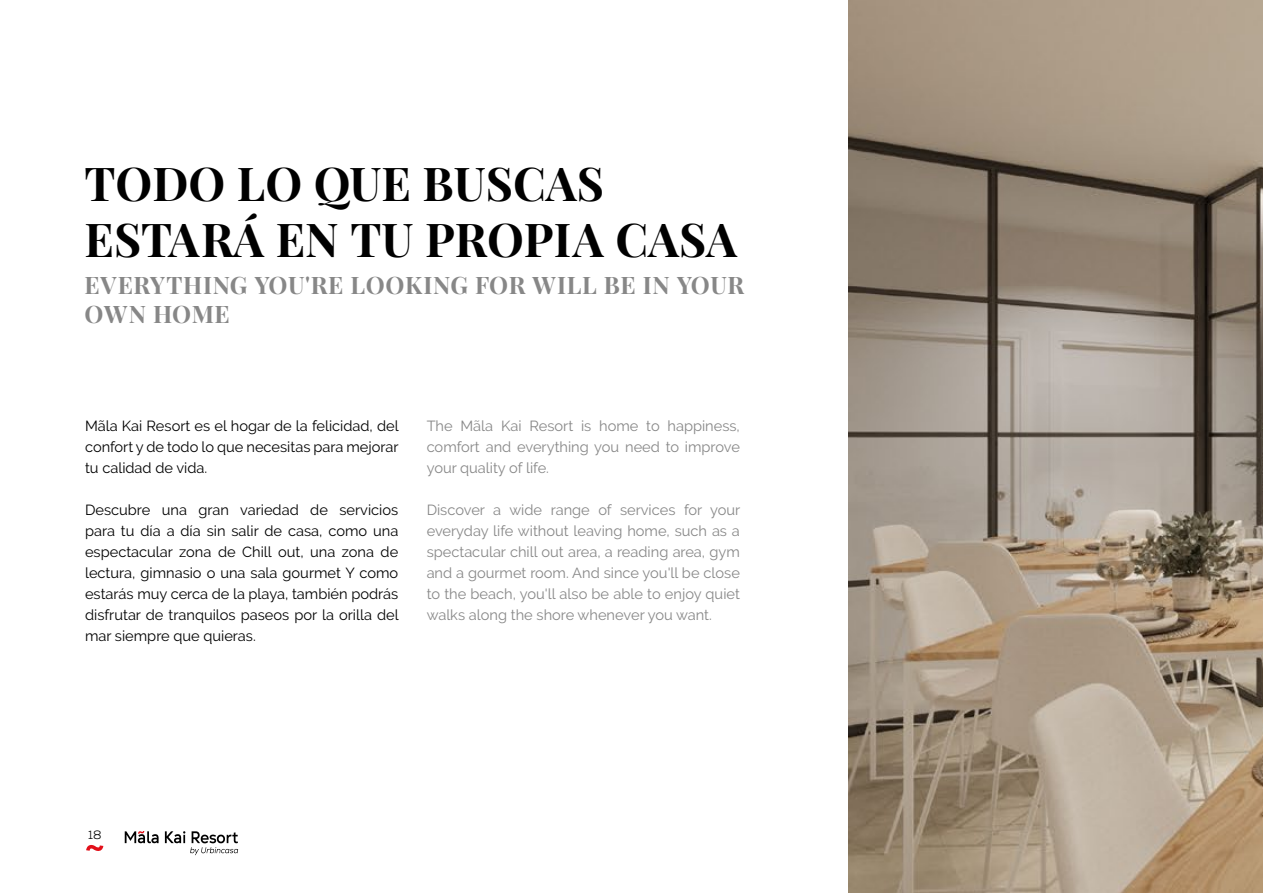
<style>
.page{position:relative;width:1263px;height:893px;background:#fff}
.page>*{position:absolute;margin:0;border:0;box-sizing:border-box;transform-origin:0 0}
.t1{font:46.5px/55.8px "Neothic";color:#000}
.t2{font:24px/28.8px "Neothic";letter-spacing:.025em;color:#878787}
.t3{font:14.7px/21px "Raleway";color:#000;text-align:justify}
.t4{font:14.7px/21px "Raleway";color:#878787;text-align:justify}
.t5{font:12px "Nexa";color:#000}
.s1{font-family:"Playfair Display";font-weight:700}
</style>
<div class="page">
<svg style="left:165px;top:831px;width:73px;height:24px"></svg>
<svg style="left:125px;top:831px;width:34px;height:12px"></svg>
<svg style="left:86px;top:845px;width:17px;height:6px"></svg>
<img style="left:848px;top:0;width:415px;height:893px">
<h1 class="t1" style="left:85px;top:156px;width:654px">TODO LO QUE BUSCAS<br>ESTAR<span class="s1">Á</span> EN TU PROPIA CASA</h1>
<h2 class="t2" style="left:85px;top:271px;width:661px">EVERYTHING YOU'RE LOOKING FOR WILL BE IN YOUR<br>OWN HOME</h2>
<p class="t3" style="left:85px;top:416px;width:315px">Mãla Kai Resort es el hogar de la felicidad, del confort y de todo lo que necesitas para mejorar tu calidad de vida.</p>
<p class="t3" style="left:85px;top:500px;width:315px">Descubre una gran variedad de servicios para tu día a día sin salir de casa, como una espectacular zona de Chill out, una zona de lectura, gimnasio o una sala gourmet Y como estarás muy cerca de la playa, también podrás disfrutar de tranquilos paseos por la orilla del mar siempre que quieras.</p>
<p class="t4" style="left:427px;top:416px;width:315px">The Mãla Kai Resort is home to happiness, comfort and everything you need to improve your quality of life.</p>
<p class="t4" style="left:427px;top:500px;width:315px">Discover a wide range of services for your everyday life without leaving home, such as a spectacular chill out area, a reading area, gym and a gourmet room. And since you'll be close to the beach, you'll also be able to enjoy quiet walks along the shore whenever you want.</p>
<p class="t5" style="left:88px;top:828px;width:15px">18</p>
</div>
